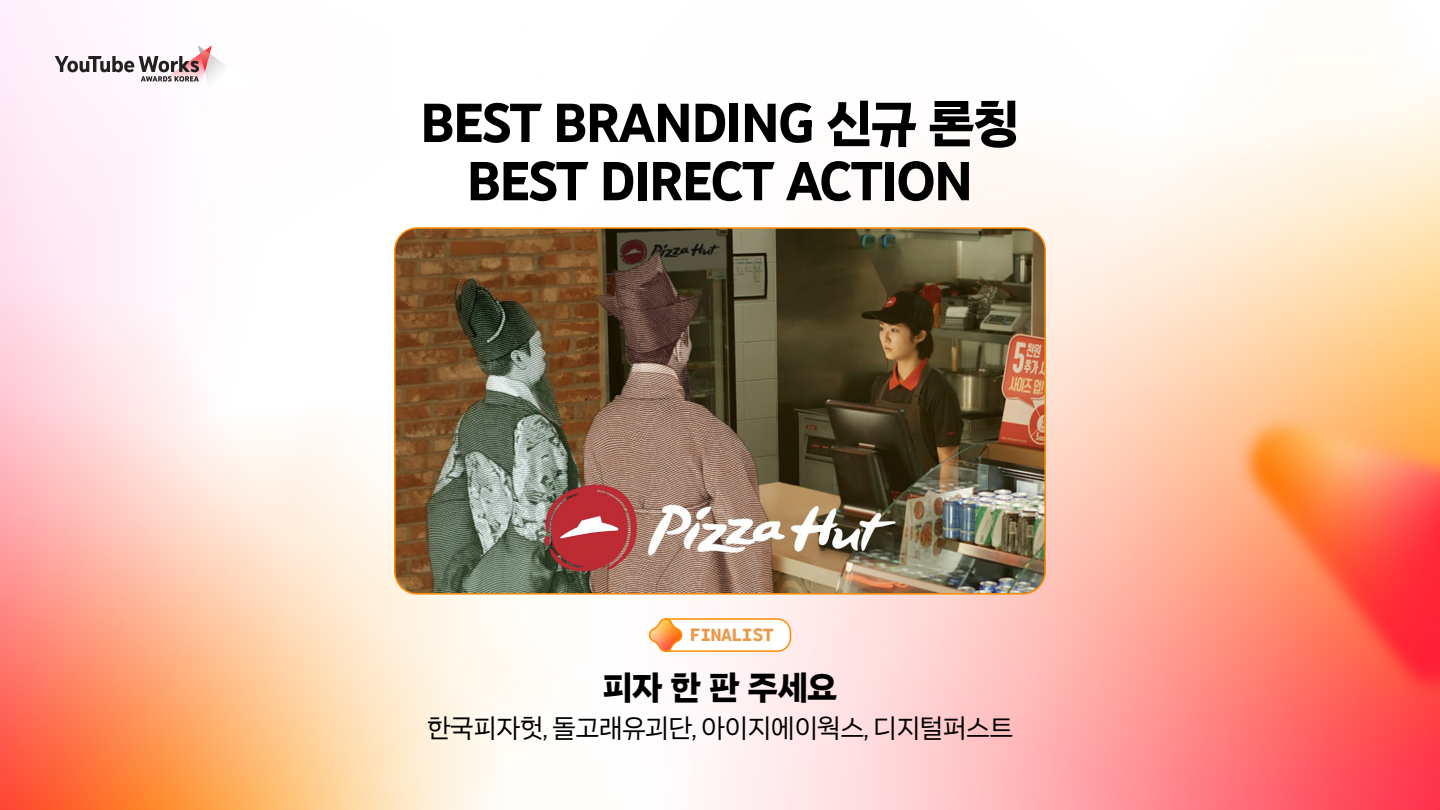
<style>
.page{position:relative;width:1440px;height:810px;background:#fff}
.page>*{position:absolute;margin:0;border:0;box-sizing:border-box;transform-origin:0 0}
.t1{font:700 56.25px/58.3px "You Tube Sans 48 pt";letter-spacing:-.04em;color:#000;text-align:center}
.t2{font:700 35.78px "You Tube Sans 48 pt";color:#000}
.t3{font:27.83px "You Tube Sans 48 pt";letter-spacing:-.025em;color:#000}
.t4{font:800 18.23px "You Tube Sans Mono";letter-spacing:-.03em;color:#ea994a}
.s1{font-size:54.75px}
</style>
<div class="page">
<img style="left:0;top:0;width:1440px;height:810px">
<svg style="left:646px;top:618px;width:146px;height:36px"></svg>
<svg style="left:55px;top:45px;width:203px;height:43px"></svg>
<img style="left:395px;top:228px;width:650px;height:366px">
<div style="left:394px;top:227px;width:652px;height:368px;border:2px solid #ff8c00;border-radius:22px"></div>
<p class="t1" style="left:420px;top:93px;width:601px">BEST BRANDING <span class="s1">신규 론칭<br></span>BEST DIRECT ACTION</p>
<p class="t4" style="left:690px;top:620px;width:85px">FINALIST</p>
<p class="t2" style="left:603px;top:666px;width:236px">피자 한 판 주세요</p>
<p class="t3" style="left:427px;top:711px;width:588px">한국피자헛, 돌고래유괴단, 아이지에이웍스, 디지털퍼스트</p>
</div>
